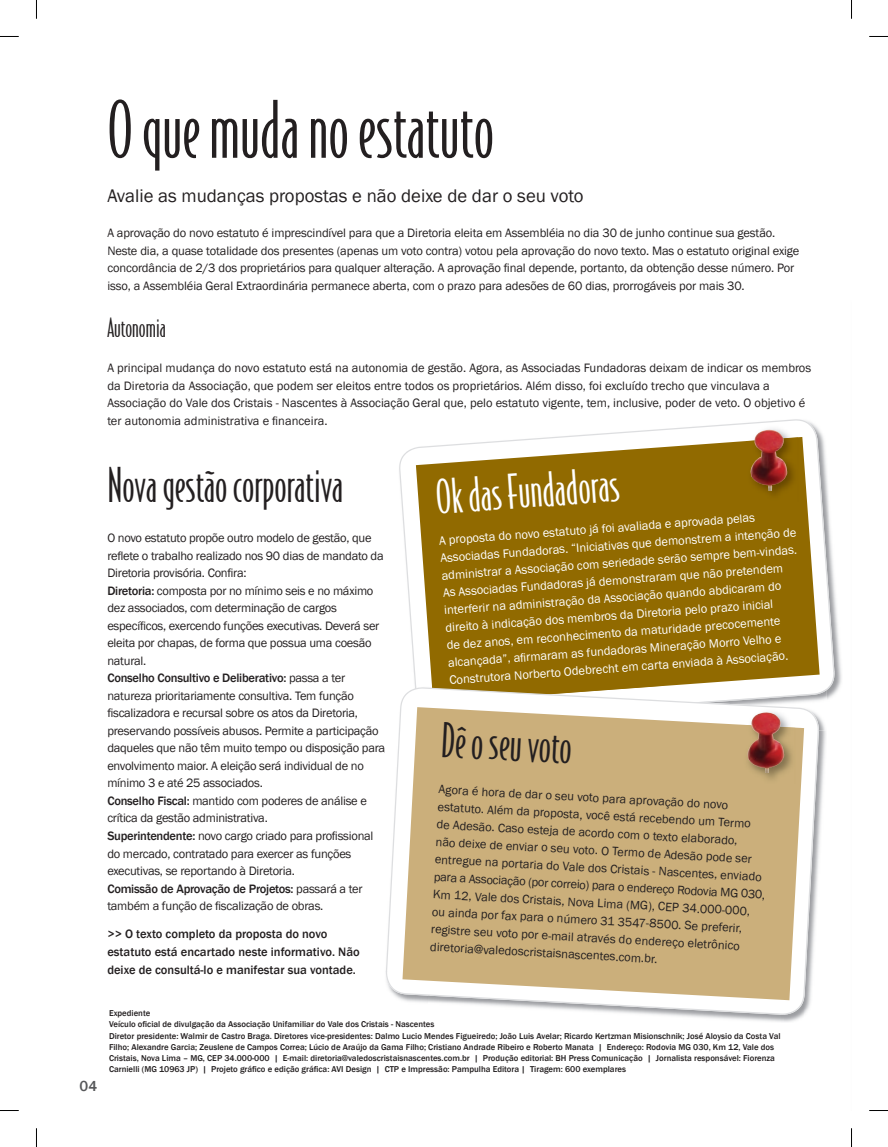
<style>
.page{position:relative;width:888px;height:1147px;background:#fff}
.page>*{position:absolute;margin:0;border:0;box-sizing:border-box;transform-origin:0 0}
.t1{font:75px "Bodega Sans";color:#231f20}
.t2{font:45px "Bodega Sans";color:#231f20}
.t3{font:45px "Bodega Sans";color:#fff}
.t4{font:25px "Bodega Sans";color:#231f20}
.t5{font:18.75px "Franklin Gothic";color:#231f20}
.t6{font:500 15px "Franklin Gothic";color:#57585a}
.t7{font:12.5px/17.5px "Franklin Gothic";letter-spacing:-.02em;color:#231f20}
.t8{font:12.5px/17.5px "Franklin Gothic";color:#fff}
.t9{font:12.5px/17.5px "Franklin Gothic";color:#231f20}
.t10{font:500 12.5px/17.5px "Franklin Gothic";color:#231f20}
.t11{font:500 8.75px/11.2px "Franklin Gothic";color:#231f20}
.s1{font-weight:500}
</style>
<div class="page">
<svg style="left:399px;top:419px;width:436px;height:280px"></svg>
<svg style="left:416px;top:437px;width:404px;height:249px;background:#9c791a"></svg>
<img style="left:746px;top:425px;width:52px;height:12px">
<img style="left:746px;top:437px;width:52px;height:64px">
<img style="left:749px;top:429px;width:38px;height:61px">
<img style="left:783px;top:730px;width:43px;height:292px">
<img style="left:415px;top:686px;width:412px;height:15px">
<img style="left:432px;top:686px;width:230px;height:1px">
<svg style="left:386px;top:687px;width:433px;height:327px"></svg>
<svg style="left:402px;top:707px;width:402px;height:293px;background:#cfb687"></svg>
<img style="left:743px;top:708px;width:52px;height:17px">
<img style="left:743px;top:725px;width:52px;height:59px">
<img style="left:746px;top:712px;width:38px;height:61px">
<svg style="left:0;top:36px;width:19px;height:1px"></svg>
<svg style="left:869px;top:36px;width:19px;height:1px"></svg>
<svg style="left:0;top:1110px;width:19px;height:1px"></svg>
<svg style="left:869px;top:1110px;width:19px;height:1px"></svg>
<svg style="left:36px;top:0;width:1px;height:19px"></svg>
<svg style="left:36px;top:1128px;width:1px;height:19px"></svg>
<svg style="left:851px;top:0;width:1px;height:19px"></svg>
<svg style="left:851px;top:1128px;width:1px;height:19px"></svg>
<h1 class="t1" style="left:107px;top:85px;width:388px">O que muda no estatuto</h1>
<h3 class="t5" style="left:107px;top:184px;width:478px">Avalie as mudanças propostas e não deixe de dar o seu voto</h3>
<p class="t7" style="left:107px;top:224px;width:694px">A aprovação do novo estatuto é imprescindível para que a Diretoria eleita em Assembléia no dia 30 de junho continue sua gestão.<br>Neste dia, a quase totalidade dos presentes (apenas um voto contra) votou pela aprovação do novo texto. Mas o estatuto original exige concordância de 2/3 dos proprietários para qualquer alteração. A aprovação final depende, portanto, da obtenção desse número. Por isso, a Assembléia Geral Extraordinária permanece aberta, com o prazo para adesões de 60 dias, prorrogáveis por mais 30.</p>
<h3 class="t4" style="left:107px;top:313px;width:60px">Autonomia</h3>
<p class="t9" style="left:107px;top:359px;width:705px">A principal mudança do novo estatuto está na autonomia de gestão. Agora, as Associadas Fundadoras deixam de indicar os membros da Diretoria da Associação, que podem ser eleitos entre todos os proprietários. Além disso, foi excluído trecho que vinculava a Associação do Vale dos Cristais - Nascentes à Associação Geral que, pelo estatuto vigente, tem, inclusive, poder de veto. O objetivo é ter autonomia administrativa e financeira.</p>
<h2 class="t2" style="left:107px;top:458px;width:237px">Nova gestão corporativa</h2>
<p class="t7" style="left:107px;top:530px;width:279px">O novo estatuto propõe outro modelo de gestão, que reflete o trabalho realizado nos 90 dias de mandato da Diretoria provisória. Confira:<br><span class="s1">Diretoria:</span> composta por no mínimo seis e no máximo dez associados, com determinação de cargos específicos, exercendo funções executivas. Deverá ser eleita por chapas, de forma que possua uma coesão natural.<br><span class="s1">Conselho Consultivo e Deliberativo:</span> passa a ter natureza prioritariamente consultiva. Tem função fiscalizadora e recursal sobre os atos da Diretoria, preservando possíveis abusos. Permite a participação daqueles que não têm muito tempo ou disposição para envolvimento maior. A eleição será individual de no mínimo 3 e até 25 associados.<br><span class="s1">Conselho Fiscal:</span> mantido com poderes de análise e crítica da gestão administrativa.<br><span class="s1">Superintendente:</span> novo cargo criado para profissional do mercado, contratado para exercer as funções executivas, se reportando à Diretoria.<br><span class="s1">Comissão de Aprovação de Projetos:</span> passará a ter também a função de fiscalização de obras.</p>
<p class="t10" style="left:107px;top:925px;width:254px">&gt;&gt; O texto completo da proposta do novo estatuto está encartado neste informativo. Não deixe de consultá-lo e manifestar sua vontade.</p>
<h2 class="t3" style="left:434px;top:470px;width:186px;rotate:-4deg">Ok das Fundadoras</h2>
<p class="t8" style="left:439px;top:531px;width:358px;rotate:-4deg">A proposta do novo estatuto já foi avaliada e aprovada pelas Associadas Fundadoras. “Iniciativas que demonstrem a intenção de administrar a Associação com seriedade serão sempre bem-vindas.<br>As Associadas Fundadoras já demonstraram que não pretendem interferir na administração da Associação quando abdicaram do direito à indicação dos membros da Diretoria pelo prazo inicial<br>de dez anos, em reconhecimento da maturidade precocemente alcançada”, afi rmaram as fundadoras Mineração Morro Velho e Construtora Norberto Odebrecht em carta enviada à Associação.</p>
<h2 class="t2" style="left:443px;top:713px;width:132px;rotate:3deg">Dê o seu voto</h2>
<p class="t7" style="left:439px;top:781px;width:333px;rotate:3deg">Agora é hora de dar o seu voto para aprovação do novo estatuto. Além da proposta, você está recebendo um Termo<br>de Adesão. Caso esteja de acordo com o texto elaborado,<br>não deixe de enviar o seu voto. O Termo de Adesão pode ser entregue na portaria do Vale dos Cristais - Nascentes, enviado para a Associação (por correio) para o endereço Rodovia MG 030, Km 12, Vale dos Cristais, Nova Lima (MG), CEP 34.000-000, ou ainda por fax para o número 31 3547-8500. Se preferir, registre seu voto por e-mail através do endereço eletrônico diretoria@valedoscristaisnascentes.com.br.</p>
<p class="t6" style="left:80px;top:1076px;width:19px">04</p>
<p class="t11" style="left:109px;top:1007px;width:673px">Expediente<br>Veículo oficial de divulgação da Associação Unifamiliar do Vale dos Cristais - Nascentes<br>Diretor presidente: Walmir de Castro Braga. Diretores vice-presidentes: Dalmo Lucio Mendes Figueiredo; João Luis Avelar; Ricardo Kertzman Misionschnik; José Aloysio da Costa Val Filho; Alexandre Garcia; Zeuslene de Campos Correa; Lúcio de Araújo da Gama Filho; Cristiano Andrade Ribeiro e Roberto Manata | Endereço: Rodovia MG 030, Km 12, Vale dos Cristais, Nova Lima – MG, CEP 34.000-000 | E-mail: diretoria@valedoscristaisnascentes.com.br | Produção editorial: BH Press Comunicação | Jornalista responsável: Fiorenza Carnielli (MG 10963 JP) | Projeto gráfico e edição gráfica: AVI Design | CTP e Impressão: Pampulha Editora | Tiragem: 600 exemplares</p>
</div>
